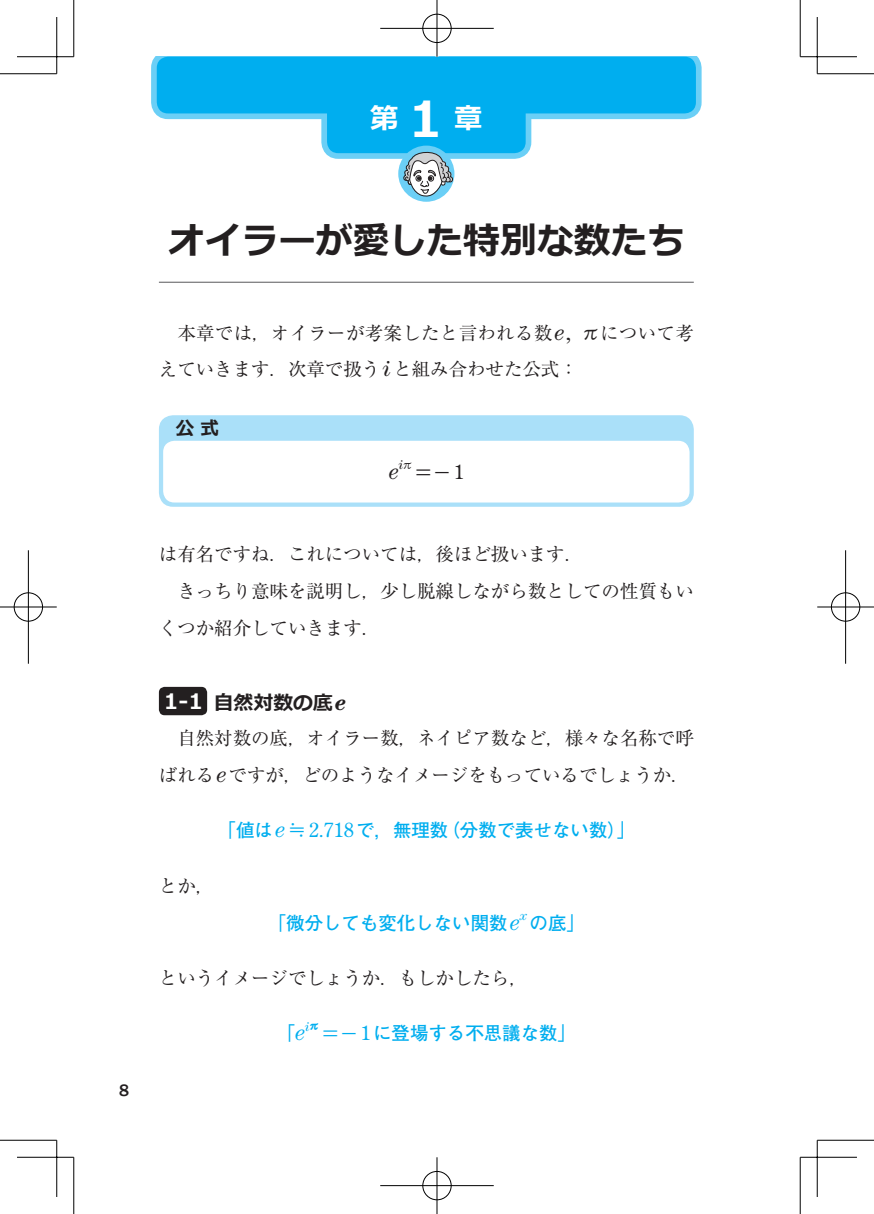
<style>
.page{position:relative;width:874px;height:1214px;background:#fff}
.page>*{position:absolute;margin:0;border:0;box-sizing:border-box;transform-origin:0 0}
.t1{font:700 36.8px "Meiryo";color:#231f20}
.t2{font:700 28.4px "Meiryo";color:#fff}
.t3{font:700 19.8px "Meiryo";color:#231f20}
.t4{font:italic 19.8px "Tooruhensu";color:#231f20}
.t5{font:18.4px/36.8px "Ryumin Pro";color:#231f20;text-align:right}
.t6{font:700 18.4px "Futo Go B101 Pro";color:#00aeef}
.t7{font:18.4px/36.8px "Ryumin Pro";letter-spacing:.02em;color:#231f20}
.t8{font:700 18.4px "Meiryo";color:#231f20}
.t9{font:500 17px "Franklin Gothic";color:#231f20}
.t10{font:italic 11.6px "Tooruhensu";color:#00aeef}
.t11{font:italic 11.6px "Tooruhensu";color:#231f20}
.s1{font-size:49.6px}
.s2{font-family:"Tooruhensu";font-style:italic;font-size:19.8px}
.s3{font-size:21.2px;color:#fff}
.s4{font-family:"Tooruhensu";font-style:italic}
.s5{font-family:"Tooruhensu";font-weight:400;font-style:italic;font-size:19.8px}
.s6{font-family:"Tooru Sy";font-weight:700;font-style:normal}
</style>
<div class="page">
<svg style="left:151px;top:57px;width:550px;height:62px;background:#69cef5"></svg>
<div style="left:321px;top:57px;width:210px;height:102px;border:11px solid #6bcff6;border-radius:11px"></div>
<div style="left:157px;top:57px;width:538px;height:56px;background:#00aeef;border-radius:11px"></div>
<div style="left:327px;top:62px;width:198px;height:91px;background:#00aeef;border-radius:11px"></div>
<div style="left:398px;top:146px;width:56px;height:56px;background:#6bcff6;border-radius:50%"></div>
<svg style="left:403px;top:150px;width:51px;height:47px"></svg>
<hr style="left:159px;top:282px;width:534px;height:1px;background:#57585a">
<div style="left:159px;top:686px;width:48px;height:29px;background:#231f20;border-radius:6px"></div>
<div style="left:159px;top:415px;width:534px;height:91px;background:#aae0f9;border-radius:14px"></div>
<div style="left:163px;top:441px;width:526px;height:61px;background:#fff;border-radius:11px"></div>
<hr style="left:0;top:73px;width:57px;height:1px;background:#000">
<hr style="left:816px;top:73px;width:57px;height:1px;background:#000">
<hr style="left:0;top:1139px;width:57px;height:1px;background:#000">
<hr style="left:816px;top:1139px;width:57px;height:1px;background:#000">
<hr style="left:73px;top:0;width:1px;height:57px;background:#000">
<hr style="left:73px;top:1157px;width:1px;height:56px;background:#000">
<hr style="left:799px;top:0;width:1px;height:57px;background:#000">
<hr style="left:799px;top:1157px;width:1px;height:56px;background:#000">
<hr style="left:17px;top:56px;width:57px;height:1px;background:#000">
<hr style="left:799px;top:56px;width:57px;height:1px;background:#000">
<hr style="left:17px;top:1156px;width:57px;height:1px;background:#000">
<hr style="left:799px;top:1156px;width:57px;height:1px;background:#000">
<hr style="left:56px;top:17px;width:1px;height:57px;background:#000">
<hr style="left:56px;top:1140px;width:1px;height:56px;background:#000">
<hr style="left:816px;top:17px;width:1px;height:57px;background:#000">
<hr style="left:816px;top:1140px;width:1px;height:56px;background:#000">
<div style="left:421px;top:13px;width:31px;height:31px;border:3px solid #fff;border-radius:50%"></div>
<hr style="left:380px;top:27px;width:113px;height:3px;background:#fff">
<hr style="left:435px;top:0;width:3px;height:57px;background:#fff">
<div style="left:422px;top:14px;width:29px;height:29px;border:1px solid #000;border-radius:50%"></div>
<hr style="left:380px;top:28px;width:113px;height:1px;background:#000">
<hr style="left:436px;top:0;width:1px;height:57px;background:#000">
<div style="left:421px;top:1169px;width:31px;height:31px;border:3px solid #fff;border-radius:50%"></div>
<hr style="left:380px;top:1183px;width:113px;height:3px;background:#fff">
<hr style="left:435px;top:1157px;width:3px;height:56px;background:#fff">
<div style="left:422px;top:1170px;width:29px;height:29px;border:1px solid #000;border-radius:50%"></div>
<hr style="left:380px;top:1185px;width:113px;height:1px;background:#000">
<hr style="left:436px;top:1157px;width:1px;height:56px;background:#000">
<div style="left:13px;top:591px;width:31px;height:31px;border:3px solid #fff;border-radius:50%"></div>
<hr style="left:0;top:605px;width:57px;height:3px;background:#fff">
<hr style="left:27px;top:550px;width:3px;height:113px;background:#fff">
<div style="left:14px;top:592px;width:29px;height:29px;border:1px solid #000;border-radius:50%"></div>
<hr style="left:0;top:606px;width:57px;height:1px;background:#000">
<hr style="left:28px;top:550px;width:1px;height:113px;background:#000">
<div style="left:829px;top:591px;width:31px;height:31px;border:3px solid #fff;border-radius:50%"></div>
<hr style="left:816px;top:605px;width:57px;height:3px;background:#fff">
<hr style="left:843px;top:550px;width:3px;height:113px;background:#fff">
<div style="left:830px;top:592px;width:29px;height:29px;border:1px solid #000;border-radius:50%"></div>
<hr style="left:816px;top:606px;width:57px;height:1px;background:#000">
<hr style="left:844px;top:550px;width:1px;height:113px;background:#000">
<h2 class="t2" style="left:370px;top:103px;width:114px">第<span class="s1">1</span>章</h2>
<p class="t9" style="left:119px;top:1079px;width:11px">8</p>
<h1 class="t1" style="left:168px;top:219px;width:517px">オイラーが愛した特別な数たち</h1>
<p class="t7" style="left:159px;top:313px;width:536px;text-indent:18px">本章では，オイラーが考案したと言われる数<span class="s2">e,</span> について考えていきます．次章で扱う<span class="s2">i</span>と組み合わせた公式：</p>
<p class="t8" style="left:176px;top:418px;width:44px">公 式</p>
<p class="t11" style="left:398px;top:459px;width:6px">i</p>
<p class="t4" style="left:416px;top:462px;width:49px">=-1</p>
<p class="t4" style="left:388px;top:462px;width:11px">e</p>
<p class="t5" style="left:159px;top:534px;width:425px">は有名ですね．これについては，後ほど扱います．</p>
<p class="t5" style="left:177px;top:571px;width:517px">きっちり意味を説明し，少し脱線しながら数としての性質もい</p>
<p class="t5" style="left:159px;top:608px;width:223px">くつか紹介していきます．</p>
<p class="t3" style="left:164px;top:691px;width:183px"><span class="s3">1-1</span> 自然対数の底<span class="s4">e</span></p>
<p class="t5" style="left:159px;top:718px;width:536px">自然対数の底，オイラー数，ネイピア数など，様々な名称で呼ばれる<span class="s2">e</span>ですが，どのようなイメージをもっているでしょうか．</p>
<p class="t6" style="left:217px;top:815px;width:419px">「値は<span class="s5">e 2.718</span>で，無理数（分数で表せない数）」</p>
<p class="t5" style="left:159px;top:866px;width:57px">とか，</p>
<p class="t6" style="left:268px;top:907px;width:253px">「微分しても変化しない関数<span class="s5">e</span></p>
<p class="t10" style="left:519px;top:910px;width:9px">x</p>
<p class="t6" style="left:529px;top:907px;width:57px">の底」</p>
<p class="t5" style="left:159px;top:958px;width:370px">というイメージでしょうか．もしかしたら，</p>
<p class="t6" style="left:276px;top:1018px;width:30px">「<span class="s5">e</span></p>
<p class="t10" style="left:305px;top:1021px;width:15px">i<span class="s6">p</span></p>
<p class="t6" style="left:323px;top:1018px;width:254px"><span class="s5">= - 1</span>に登場する不思議な数」</p>
</div>
